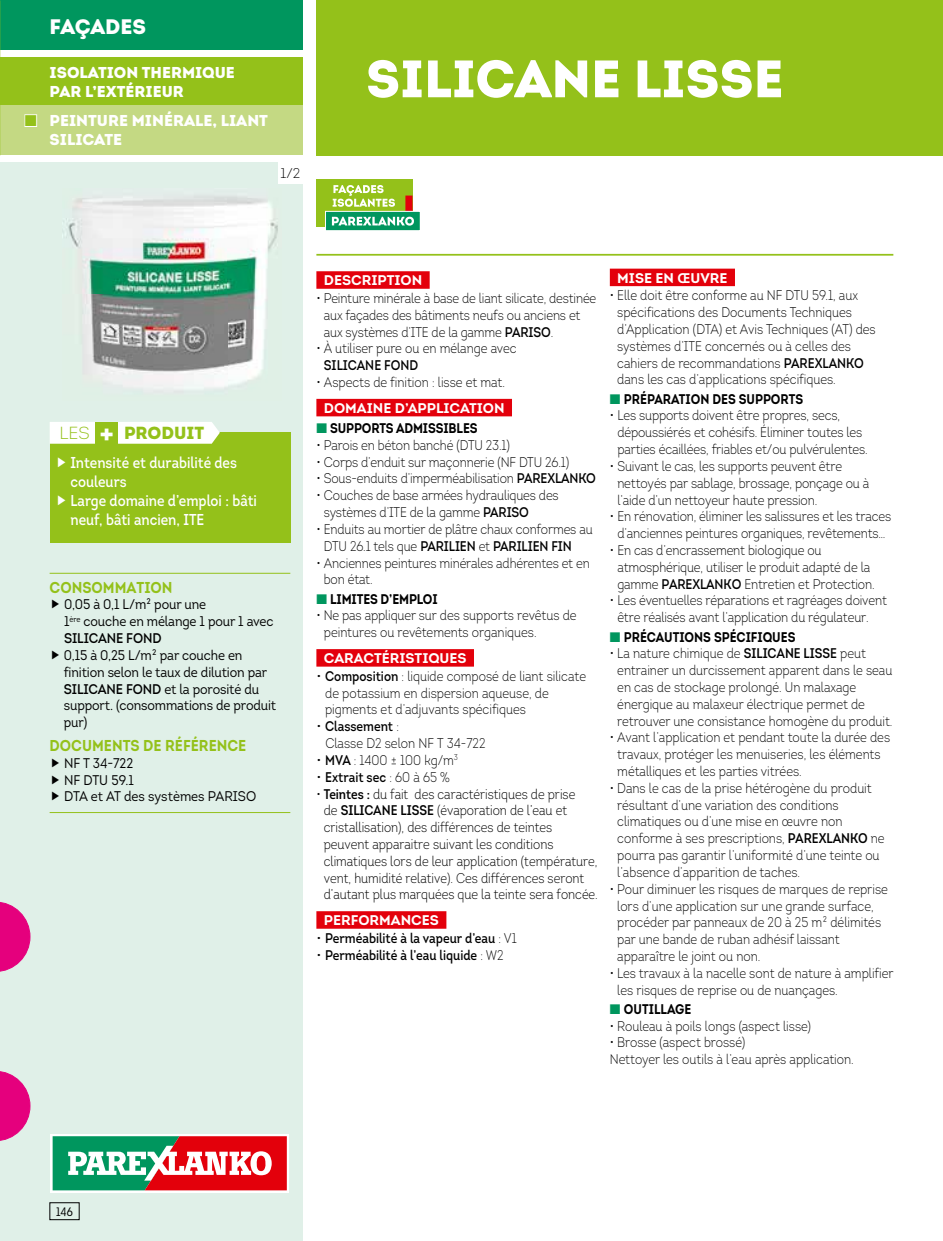
<style>
.page{position:relative;width:943px;height:1241px;background:#fff}
.page>*{position:absolute;margin:0;border:0;box-sizing:border-box;transform-origin:0 0}
.t1{font:900 52.5px "Intro";color:#fff}
.t2{font:900 21px "Intro";letter-spacing:-.005em;color:#fff}
.t3{font:900 17.5px "Intro";color:#94c11a}
.t4{font:600 15.75px/18.9px "Intro";color:#fff;scale:.86 1}
.t5{font:900 15.75px/18.9px "Intro";color:#fff}
.t6{font:700 15.75px "Intro";color:#94c11a;scale:.9 1}
.t7{font:300 14px/16.8px "Intro";letter-spacing:-.005em;color:#000;scale:.86 1}
.t8{font:300 14px/16.8px "Intro Cond";color:#000}
.t9{font:14px/16.8px "Intro";letter-spacing:-.01em;color:#000;scale:.9 1}
.t10{font:300 14px/16.8px "Intro";letter-spacing:-.005em;color:#000}
.t11{font:700 14px "Intro";letter-spacing:-.01em;color:#000;scale:.86 1}
.t12{font:600 14px "Intro";color:#000;scale:.86 1}
.t13{font:700 14px "Intro";color:#fff}
.t14{font:12.25px "Intro Cond";color:#000}
.s1{color:#94c11a}
.s2{font-weight:300}
.s3{font-weight:700;font-size:31.5px;color:#fff}
.s4{font-weight:600}
.s5{color:#00965e}
.s6{color:#fff}
.s7{font-family:"Intro Cond";font-weight:600}
</style>
<div class="page">
<div style="left:0;top:163px;width:303px;height:1077px;background:#e0f0e8"></div>
<div style="left:0;top:0;width:303px;height:50px;background:#00965e"></div>
<div style="left:316px;top:0;width:627px;height:156px;background:#94c11a"></div>
<div style="left:0;top:57px;width:303px;height:50px;background:#94c11a"></div>
<svg style="left:50px;top:1134px;width:239px;height:58px"></svg>
<svg style="left:53px;top:1135px;width:234px;height:55px"></svg>
<hr style="left:50px;top:572px;width:240px;height:1px;background:#94c11a">
<hr style="left:50px;top:812px;width:240px;height:1px;background:#94c11a">
<div style="left:50px;top:432px;width:241px;height:111px;background:#94c11a"></div>
<div style="left:50px;top:422px;width:170px;height:21px;background:#fff"></div>
<div style="left:100px;top:424px;width:19px;height:16px;background:#fff"></div>
<div style="left:95px;top:422px;width:23px;height:23px;background:#94c11a"></div>
<div style="left:0;top:105px;width:303px;height:49px;background:#c4d983"></div>
<div style="left:24px;top:114px;width:13px;height:13px;border:2px solid #fff"></div>
<div style="left:278px;top:162px;width:25px;height:22px;background:#fff"></div>
<hr style="left:316px;top:254px;width:577px;height:1px;background:#94c11a">
<div style="left:316px;top:179px;width:96px;height:47px;background:#94c11a"></div>
<svg style="left:332px;top:185px;width:63px;height:22px"></svg>
<div style="left:405px;top:195px;width:7px;height:16px;background:#e3000b"></div>
<div style="left:325px;top:211px;width:95px;height:19px;background:#00965e"></div>
<div style="left:325px;top:211px;width:96px;height:20px;border:1px solid #fff"></div>
<svg style="left:332px;top:217px;width:82px;height:13px"></svg>
<div style="left:316px;top:271px;width:113px;height:18px;background:#e3000b"></div>
<div style="left:316px;top:399px;width:196px;height:17px;background:#e3000b"></div>
<div style="left:316px;top:649px;width:158px;height:17px;background:#e3000b"></div>
<div style="left:316px;top:911px;width:130px;height:17px;background:#e3000b"></div>
<div style="left:610px;top:268px;width:125px;height:18px;background:#e3000b"></div>
<img style="left:65px;top:196px;width:213px;height:194px">
<div style="left:50px;top:1202px;width:29px;height:17px;border:1px solid #000"></div>
<svg style="left:0;top:902px;width:30px;height:69px"></svg>
<svg style="left:0;top:1071px;width:30px;height:69px"></svg>
<h2 class="t2" style="left:50px;top:13px;width:98px">FAÇADES</h2>
<p class="t5" style="left:50px;top:63px;width:187px">ISOLATION THERMIQUE<br>PAR L’EXTÉRIEUR</p>
<p class="t5" style="left:50px;top:111px;width:220px;text-indent:-25px"><span class="s1">■</span> PEINTURE MINÉRALE, LIANT<br>SILICATE</p>
<p class="t10" style="left:281px;top:165px;width:21px">1/2</p>
<h1 class="t1" style="left:366px;top:44px;width:419px">SILICANE LISSE</h1>
<p class="t3" style="left:60px;top:421px;width:146px"><span class="s2">LES</span> <span class="s3">+</span> PRODUIT</p>
<p class="t4" style="left:70px;top:453px;width:218px">Intensité et durabilité des couleurs<br>Large domaine d’emploi : bâti neuf, bâti ancien, ITE</p>
<p class="t6" style="left:50px;top:577px;width:138px">CONSOMMATION</p>
<p class="t9" style="left:64px;top:596px;width:234px">0,05 à 0,1 L/m² pour une<br>1<sup>ère</sup> couche en mélange 1 pour 1 avec<br><span class="s4">SILICANE FOND</span></p>
<p class="t9" style="left:64px;top:646px;width:237px">0,15 à 0,25 L/m² par couche en finition selon le taux de dilution par<br><span class="s4">SILICANE FOND</span> et la porosité du support. (consommations de produit pur)</p>
<p class="t6" style="left:50px;top:735px;width:220px">DOCUMENTS DE RÉFÉRENCE</p>
<p class="t9" style="left:64px;top:754px;width:215px">NF T 34-722<br>NF DTU 59.1<br>DTA et AT des systèmes PARISO</p>
<p class="t13" style="left:324px;top:271px;width:100px">DESCRIPTION</p>
<p class="t7" style="left:324px;top:289px;width:318px;text-indent:-7px">• Peinture minérale à base de liant silicate, destinée aux façades des bâtiments neufs ou anciens et aux systèmes d’ITE de la gamme <span class="s4">PARISO</span>.</p>
<p class="t7" style="left:316px;top:340px;width:234px">• À utiliser pure ou en mélange avec</p>
<p class="t12" style="left:324px;top:356px;width:111px">SILICANE FOND</p>
<p class="t7" style="left:316px;top:373px;width:221px">• Aspects de finition : lisse et mat.</p>
<p class="t13" style="left:324px;top:399px;width:182px">DOMAINE D’APPLICATION</p>
<p class="t11" style="left:316px;top:419px;width:189px"><span class="s5">■</span> SUPPORTS ADMISSIBLES</p>
<p class="t7" style="left:316px;top:436px;width:227px">• Parois en béton banché (DTU 23.1)</p>
<p class="t7" style="left:316px;top:453px;width:296px">• Corps d’enduit sur maçonnerie (NF DTU 26.1)</p>
<p class="t7" style="left:316px;top:470px;width:326px">• Sous-enduits d’imperméabilisation <span class="s4">PAREXLANKO</span></p>
<p class="t7" style="left:324px;top:487px;width:275px;text-indent:-7px">• Couches de base armées hydrauliques des systèmes d’ITE de la gamme <span class="s4">PARISO</span></p>
<p class="t7" style="left:324px;top:520px;width:314px;text-indent:-7px">• Enduits au mortier de plâtre chaux conformes au<br>DTU 26.1 tels que <span class="s4">PARILIEN</span> et <span class="s4">PARILIEN FIN</span></p>
<p class="t7" style="left:324px;top:554px;width:311px;text-indent:-7px">• Anciennes peintures minérales adhérentes et en bon état.</p>
<p class="t11" style="left:316px;top:589px;width:142px"><span class="s5">■</span> LIMITES D’EMPLOI</p>
<p class="t7" style="left:324px;top:607px;width:295px;text-indent:-7px">• Ne pas appliquer sur des supports revêtus de peintures ou revêtements organiques.</p>
<p class="t13" style="left:324px;top:649px;width:144px">CARACTÉRISTIQUES</p>
<p class="t10" style="left:325px;top:667px;width:262px;text-indent:-9px">• <span class="s4">Composition</span> : liquide composé de liant silicate de potassium en dispersion aqueuse, de pigments et d’adjuvants spécifiques<span class="s6">ERFO</span></p>
<p class="t10" style="left:325px;top:717px;width:162px;text-indent:-9px">• <span class="s4">Classement</span> :<br>Classe D2 selon NF T 34-722</p>
<p class="t10" style="left:316px;top:751px;width:143px">• <span class="s4">MVA</span> : 1400 ± 100 kg/m<sup>3</sup></p>
<p class="t12" style="left:316px;top:767px;width:157px"><span class="s2">•</span> Extrait sec <span class="s2">: 60 à 65 %</span></p>
<p class="t8" style="left:324px;top:785px;width:275px;text-indent:-7px">• <span class="s4">Teintes :</span> du fait des caractéristiques de prise<br>de <span class="s4">SILICANE LISSE</span> (évaporation de l’eau et cristallisation), des différences de teintes peuvent apparaitre suivant les conditions climatiques lors de leur application (température, vent, humidité relative). Ces différences seront d’autant plus marquées que la teinte sera foncée.</p>
<p class="t13" style="left:324px;top:911px;width:117px">PERFORMANCES</p>
<p class="t12" style="left:316px;top:929px;width:235px"><span class="s2">•</span> Perméabilité à la vapeur d’eau <span class="s2">: V1</span></p>
<p class="t12" style="left:316px;top:945px;width:219px"><span class="s2">•</span> Perméabilité à l’eau liquide <span class="s2">: W2</span></p>
<p class="t13" style="left:617px;top:269px;width:112px">MISE EN ŒUVRE</p>
<p class="t7" style="left:617px;top:287px;width:302px;text-indent:-7px">• Elle doit être conforme au NF DTU 59.1, aux spécifications des Documents Techniques d’Application (DTA) et Avis Techniques (AT) des systèmes d’ITE concernés ou à celles des cahiers de recommandations <span class="s4">PAREXLANKO </span>dans les cas d’applications spécifiques.</p>
<p class="t11" style="left:610px;top:390px;width:226px"><span class="s5">■</span> PRÉPARATION DES SUPPORTS</p>
<p class="t7" style="left:617px;top:407px;width:292px;text-indent:-8px">• Les supports doivent être propres, secs, dépoussiérés et cohésifs. Éliminer toutes les parties écaillées, friables et/ou pulvérulentes.</p>
<p class="t7" style="left:617px;top:457px;width:294px;text-indent:-8px">• Suivant le cas, les supports peuvent être nettoyés par sablage, brossage, ponçage ou à l’aide d’un nettoyeur haute pression.</p>
<p class="t7" style="left:610px;top:508px;width:329px;text-align:center">• En rénovation, éliminer les salissures et les traces d’anciennes peintures organiques, revêtements…</p>
<p class="t7" style="left:617px;top:541px;width:301px;text-indent:-8px">• En cas d’encrassement biologique ou atmosphérique, utiliser le produit adapté de la gamme <span class="s4">PAREXLANKO</span> Entretien et Protection.</p>
<p class="t7" style="left:617px;top:592px;width:315px;text-indent:-8px">• Les éventuelles réparations et ragréages doivent être réalisés avant l’application du régulateur.</p>
<p class="t11" style="left:610px;top:627px;width:217px"><span class="s5">■</span> PRÉCAUTIONS SPÉCIFIQUES</p>
<p class="t7" style="left:617px;top:645px;width:321px;text-indent:-7px">• La nature chimique de <span class="s7">SILICANE LISSE</span> peut entrainer un durcissement apparent dans le seau en cas de stockage prolongé. Un malaxage énergique au malaxeur électrique permet de retrouver une consistance homogène du produit.</p>
<p class="t7" style="left:617px;top:729px;width:319px;text-indent:-7px">• Avant l’application et pendant toute la durée des travaux, protéger les menuiseries, les éléments métalliques et les parties vitrées.</p>
<p class="t7" style="left:617px;top:779px;width:312px;text-indent:-7px">• Dans le cas de la prise hétérogène du produit résultant d’une variation des conditions climatiques ou d’une mise en œuvre non conforme à ses prescriptions, <span class="s7">PAREXLANKO</span> ne pourra pas garantir l’uniformité d’une teinte ou l’absence d’apparition de taches.</p>
<p class="t7" style="left:617px;top:880px;width:316px;text-indent:-7px">• Pour diminuer les risques de marques de reprise lors d’une application sur une grande surface, procéder par panneaux de 20 à 25 m² délimités par une bande de ruban adhésif laissant apparaître le joint ou non.</p>
<p class="t7" style="left:617px;top:964px;width:323px;text-indent:-7px">• Les travaux à la nacelle sont de nature à amplifier les risques de reprise ou de nuançages.</p>
<p class="t11" style="left:610px;top:999px;width:96px"><span class="s5">■</span> OUTILLAGE</p>
<p class="t7" style="left:610px;top:1017px;width:235px">• Rouleau à poils longs (aspect lisse)</p>
<p class="t7" style="left:610px;top:1033px;width:285px">• Brosse (aspect brossé)<br>Nettoyer les outils à l’eau après application.</p>
<p class="t14" style="left:56px;top:1203px;width:18px">146</p>
</div>
